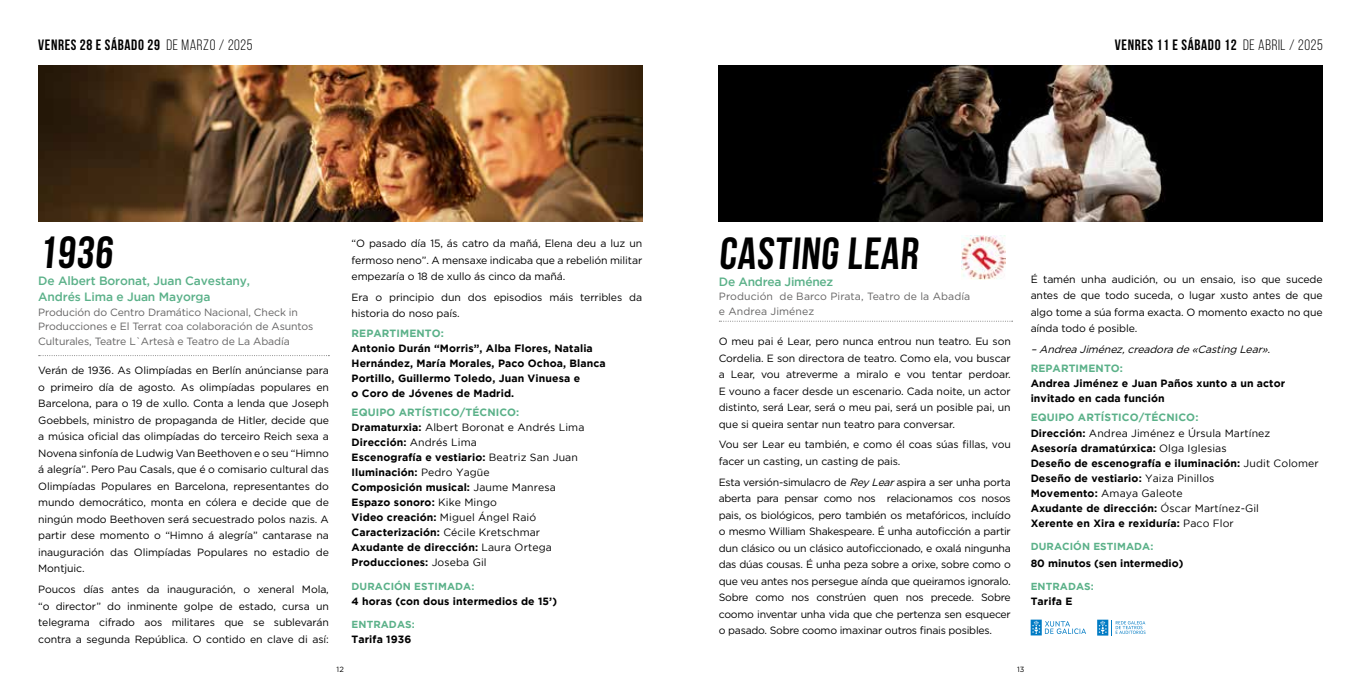
<style>
.page{position:relative;width:1361px;height:681px;background:#fff}
.page>*{position:absolute;margin:0;border:0;box-sizing:border-box;transform-origin:0 0}
.t1{font:700 45px "Bebas Neue";color:#000}
.t2{font:700 15px "Bebas Neue";letter-spacing:.04em;color:#000}
.t3{font:500 12px/16.5px "Gotham";letter-spacing:-.01em;color:#5bb189}
.t4{font:10.5px/16.5px "Gotham";letter-spacing:-.01em;color:#000;text-align:justify}
.t5{font:700 10.5px/15px "Gotham";letter-spacing:.01em;color:#000}
.t6{font:10.5px/14.5px "Gotham";letter-spacing:-.01em;color:#646363}
.t7{font:10.5px/14.5px "Gotham";letter-spacing:.01em;color:#646363}
.t8{font:italic 10.5px "Gotham";color:#000}
.t9{font:700 10.5px "Gotham";letter-spacing:.01em;color:#5bb189}
.t10{font:700 10.2px "Gotham";letter-spacing:.01em;color:#5bb189}
.t11{font:7.5px "Gotham";color:#000}
.s1{font-weight:400}
.s2{color:#5bb189}
.s3{font-style:italic}
</style>
<div class="page">
<img style="left:961px;top:235px;width:44px;height:44px">
<svg style="left:39px;top:355px;width:290px;height:1px"></svg>
<svg style="left:719px;top:320px;width:293px;height:1px"></svg>
<svg style="left:1030px;top:619px;width:56px;height:16px"></svg>
<svg style="left:1097px;top:619px;width:48px;height:16px"></svg>
<img style="left:38px;top:66px;width:604px;height:155px">
<img style="left:719px;top:66px;width:603px;height:155px">
<h2 class="t2" style="left:38px;top:36px;width:216px">VENRES 28 E SÁBADO 29 <span class="s1">de MARZO / 2025</span></h2>
<h2 class="t2" style="left:1115px;top:36px;width:209px">VENRES 11 E SÁBADO 12 <span class="s1">de ABRIL / 2025</span></h2>
<h1 class="t1" style="left:38px;top:228px;width:80px">1936</h1>
<p class="t3" style="left:38px;top:272px;width:213px">De Albert Boronat, Juan Cavestany,<br>Andrés Lima e Juan Mayorga</p>
<p class="t6" style="left:38px;top:304px;width:277px">Produción do Centro Dramático Nacional, Check in<br>Producciones e El Terrat coa colaboración de Asuntos<br>Culturales, Teatre L`Artesà e Teatro de La Abadía</p>
<p class="t4" style="left:38px;top:362px;width:292px">Verán de 1936. As Olimpíadas en Berlín anúncianse para o primeiro día de agosto. As olimpíadas populares en Barcelona, para o 19 de xullo. Conta a lenda que Joseph Goebbels, ministro de propaganda de Hitler, decide que a música oficial das olimpíadas do terceiro Reich sexa a Novena sinfonía de Ludwig Van Beethoven e o seu “Himno á alegría”. Pero Pau Casals, que é o comisario cultural das Olimpíadas Populares en Barcelona, representantes do mundo democrático, monta en cólera e decide que de ningún modo Beethoven será secuestrado polos nazis. A partir dese momento o “Himno á alegría” cantarase na inauguración das Olimpíadas Populares no estadio de Montjuic.</p>
<p class="t4" style="left:38px;top:580px;width:292px">Poucos días antes da inauguración, o xeneral Mola, “o director” do inminente golpe de estado, cursa un telegrama cifrado aos militares que se sublevarán contra a segunda República. O contido en clave di así:</p>
<p class="t4" style="left:351px;top:235px;width:292px">“O pasado día 15, ás catro da mañá, Elena deu a luz un fermoso neno”. A mensaxe indicaba que a rebelión militar empezaría o 18 de xullo ás cinco da mañá.</p>
<p class="t4" style="left:351px;top:288px;width:292px">Era o principio dun dos episodios máis terribles da historia do noso país.</p>
<p class="t9" style="left:351px;top:327px;width:94px">REPARTIMENTO:</p>
<p class="t5" style="left:351px;top:340px;width:256px">Antonio Durán “Morris”, Alba Flores, Natalia Hernández, María Morales, Paco Ochoa, Blanca Portillo, Guillermo Toledo, Juan Vinuesa e<br>o Coro de Jóvenes de Madrid.</p>
<p class="t5" style="left:351px;top:404px;width:234px"><span class="s2">EQUIPO ARTÍSTICO/TÉCNICO:<br></span>Dramaturxia: <span class="s1">Albert Boronat e Andrés Lima<br></span>Dirección: <span class="s1">Andrés Lima<br></span>Escenografía e vestiario: <span class="s1">Beatriz San Juan<br></span>Iluminación: <span class="s1">Pedro Yagüe<br></span>Composición musical: <span class="s1">Jaume Manresa<br></span>Espazo sonoro: <span class="s1">Kike Mingo<br></span>Video creación: <span class="s1">Miguel Ángel Raió<br></span>Caracterización: <span class="s1">Cécile Kretschmar<br></span>Axudante de dirección: <span class="s1">Laura Ortega<br></span>Producciones: <span class="s1">Joseba Gil</span></p>
<p class="t10" style="left:351px;top:580px;width:124px">DURACIÓN ESTIMADA:</p>
<p class="t5" style="left:351px;top:593px;width:207px">4 horas (con dous intermedios de 15’)</p>
<p class="t10" style="left:351px;top:618px;width:65px">ENTRADAS:</p>
<p class="t5" style="left:351px;top:631px;width:61px">Tarifa 1936</p>
<h1 class="t1" style="left:719px;top:229px;width:205px">CASTING LEAR</h1>
<p class="t3" style="left:719px;top:273px;width:116px">De Andrea Jiménez</p>
<p class="t7" style="left:719px;top:289px;width:253px">Produción de Barco Pirata, Teatro de la Abadía e Andrea Jiménez</p>
<p class="t4" style="left:719px;top:333px;width:294px">O meu pai é Lear, pero nunca entrou nun teatro. Eu son Cordelia. E son directora de teatro. Como ela, vou buscar a Lear, vou atreverme a miralo e vou tentar perdoar.<br>E vouno a facer desde un escenario. Cada noite, un actor distinto, será Lear, será o meu pai, será un posible pai, un que si queira sentar nun teatro para conversar.</p>
<p class="t4" style="left:719px;top:436px;width:293px">Vou ser Lear eu también, e como él coas súas fillas, vou facer un casting, un casting de pais.</p>
<p class="t4" style="left:719px;top:473px;width:294px">Esta versión-simulacro de <span class="s3">ReyLear</span>aspira a ser unha porta aberta para pensar como nos relacionamos cos nosos pais, os biológicos, pero también os metafóricos, incluído o mesmo William Shakespeare. É unha autoficción a partir dun clásico ou un clásico autoficcionado, e oxalá ningunha das dúas cousas. É unha peza sobre a orixe, sobre como o que veu antes nos persegue aínda que queiramos ignoralo.<br>Sobre como nos constrúen quen nos precede. Sobre coomo inventar unha vida que che pertenza sen esquecer o pasado. Sobre coomo imaxinar outros finais posibles.</p>
<p class="t4" style="left:1030px;top:270px;width:294px">É tamén unha audición, ou un ensaio, iso que sucede antes de que todo suceda, o lugar xusto antes de que algo tome a súa forma exacta. O momento exacto no que aínda todo é posible.</p>
<p class="t8" style="left:1030px;top:342px;width:244px">–AndreaJiménez,creadorade«Casting Lear».</p>
<p class="t9" style="left:1030px;top:362px;width:94px">REPARTIMENTO:</p>
<p class="t5" style="left:1030px;top:375px;width:256px">Andrea Jiménez e Juan Paños xunto a un actor invitado en cada función</p>
<p class="t5" style="left:1030px;top:410px;width:290px"><span class="s2">EQUIPO ARTÍSTICO/TÉCNICO:<br></span>Dirección: <span class="s1">Andrea Jiménez e Úrsula Martínez </span>Asesoría dramatúrxica: <span class="s1">Olga Iglesias<br></span>Deseño de escenografía e iluminación: <span class="s1">Judit Colomer </span>Deseño de vestiario: <span class="s1">Yaiza Pinillos<br></span>Movemento: <span class="s1">Amaya Galeote<br></span>Axudante de dirección: <span class="s1">Óscar Martínez-Gil<br></span>Xerente en Xira e rexiduría: <span class="s1">Paco Flor</span></p>
<p class="t10" style="left:1030px;top:540px;width:124px">DURACIÓN ESTIMADA:</p>
<p class="t5" style="left:1030px;top:555px;width:154px">80 minutos (sen intermedio)</p>
<p class="t10" style="left:1030px;top:580px;width:65px">ENTRADAS:</p>
<p class="t5" style="left:1030px;top:593px;width:43px">Tarifa E</p>
<p class="t11" style="left:337px;top:663px;width:9px">12</p>
<p class="t11" style="left:1017px;top:663px;width:9px">13</p>
</div>
